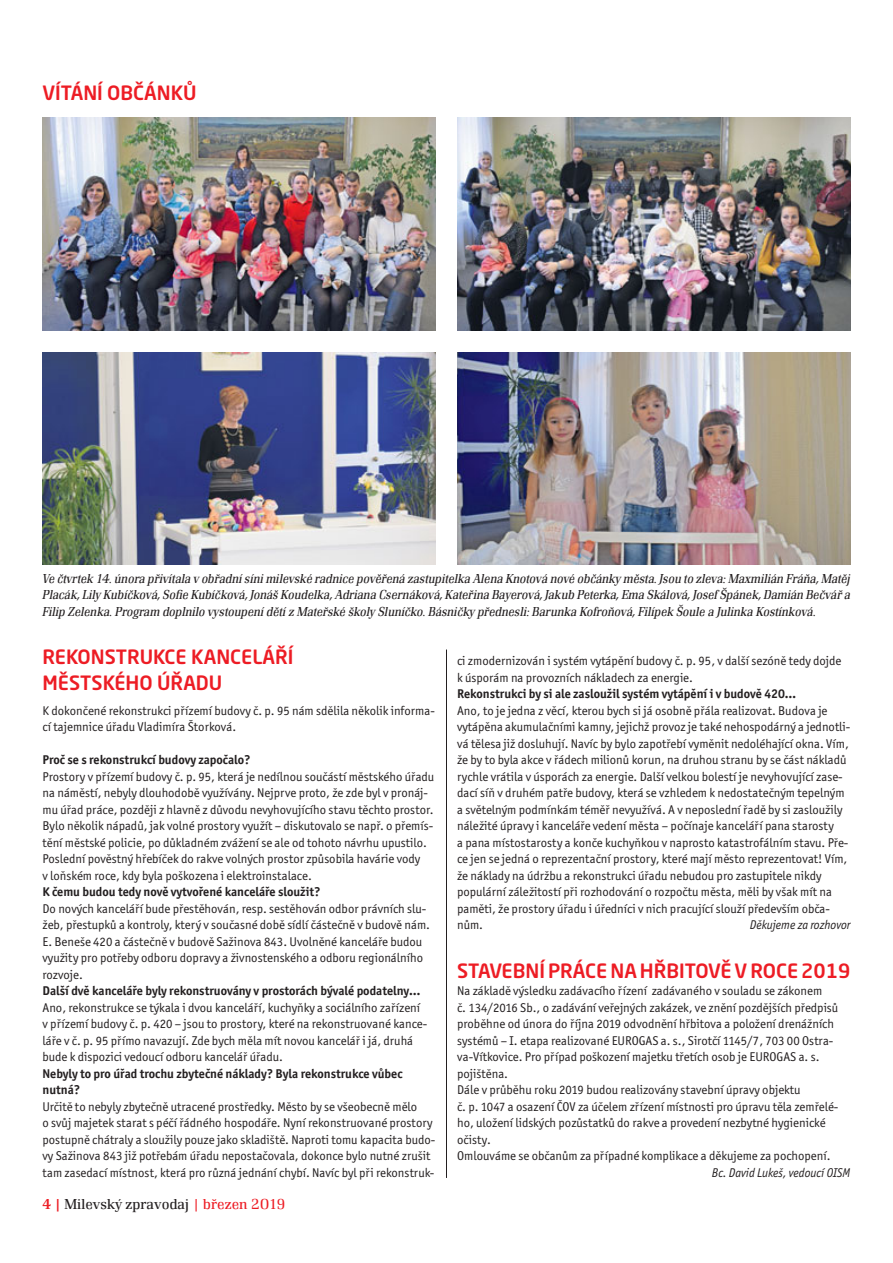
<style>
.page{position:relative;width:893px;height:1263px;background:#fff}
.page>*{position:absolute;margin:0;border:0;box-sizing:border-box;transform-origin:0 0}
.t1{font:500 19.5px/25.5px "Neo Sans Pro";color:#ed1c24}
.t2{font:300 15px "Renault TOT";color:#231f20}
.t3{font:italic 300 13.5px/16.5px "Renault TOT";color:#231f20;text-align:justify;scale:.9 1}
.t4{font:12.75px/16.5px "Officina Sans Itc TOT";color:#231f20}
.t5{font:700 12.75px/16.5px "Officina Sans Itc TOT";color:#231f20}
.t6{font:italic 12.75px "Officina Sans Itc TOT";color:#231f20;scale:.95 1}
.s1{font-weight:500;color:#ed1c24}
.s2{color:#ed1c24}
</style>
<div class="page">
<hr style="left:446px;top:649px;width:1px;height:529px;background:#231f20">
<img style="left:43px;top:118px;width:393px;height:212px">
<img style="left:457px;top:118px;width:393px;height:212px">
<img style="left:43px;top:352px;width:393px;height:213px">
<img style="left:457px;top:352px;width:393px;height:213px">
<h1 class="t1" style="left:43px;top:80px;width:155px">VÍTÁNÍ OBČÁNKŮ</h1>
<p class="t3" style="left:43px;top:571px;width:899px">Ve čtvrtek 14. února přivítala v obřadní síni milevské radnice pověřená zastupitelka Alena Knotová nové občánky města. Jsou to zleva: Maxmilián Fráňa, Matěj Placák, Lily Kubíčková, Sofie Kubíčková, Jonáš Koudelka, Adriana Csernáková, Kateřina Bayerová, Jakub Peterka, Ema Skálová, Josef Špánek, Damián Bečvář a Filip Zelenka. Program doplnilo vystoupení dětí z Mateřské školy Sluníčko. Básničky přednesli: Barunka Kofroňová, Filípek Šoule a Julinka Kostínková.</p>
<h1 class="t1" style="left:43px;top:645px;width:252px">REKONSTRUKCE KANCELÁŘÍ<br>MĚSTSKÉHO ÚŘADU</h1>
<p class="t4" style="left:43px;top:703px;width:394px">K dokončené rekonstrukci přízemí budovy č. p. 95 nám sdělila několik informa&shy;cí tajemnice úřadu Vladimíra Štorková.</p>
<p class="t5" style="left:43px;top:753px;width:210px">Proč se s rekonstrukcí budovy započalo?</p>
<p class="t4" style="left:43px;top:769px;width:393px">Prostory v přízemí budovy č. p. 95, která je nedílnou součástí městského úřadu na náměstí, nebyly dlouhodobě využívány. Nejprve proto, že zde byl v pronáj&shy;mu úřad práce, později z hlavně z důvodu nevyhovujícího stavu těchto prostor.<br>Bylo několik nápadů, jak volné prostory využít – diskutovalo se např. o přemís&shy;tění městské policie, po důkladném zvážení se ale od tohoto návrhu upustilo.<br>Poslední pověstný hřebíček do rakve volných prostor způsobila havárie vody<br>v loňském roce, kdy byla poškozena i elektroinstalace.</p>
<p class="t5" style="left:43px;top:885px;width:279px">K čemu budou tedy nově vytvořené kanceláře sloužit?</p>
<p class="t4" style="left:43px;top:901px;width:389px">Do nových kanceláří bude přestěhován, resp. sestěhován odbor právních slu&shy;žeb, přestupků a kontroly, který v současné době sídlí částečně v budově nám.<br>E. Beneše 420 a částečně v budově Sažinova 843. Uvolněné kanceláře budou využity pro potřeby odboru dopravy a živnostenského a odboru regionálního rozvoje.</p>
<p class="t5" style="left:43px;top:984px;width:379px">Další dvě kanceláře byly rekonstruovány v prostorách bývalé podatelny…</p>
<p class="t4" style="left:43px;top:1000px;width:386px">Ano, rekonstrukce se týkala i dvou kanceláří, kuchyňky a sociálního zařízení v přízemí budovy č. p. 420 – jsou to prostory, které na rekonstruované kance&shy;láře v č. p. 95 přímo navazují. Zde bych měla mít novou kancelář i já, druhá bude k dispozici vedoucí odboru kancelář úřadu.</p>
<p class="t5" style="left:43px;top:1066px;width:362px">Nebyly to pro úřad trochu zbytečné náklady? Byla rekonstrukce vůbec nutná?</p>
<p class="t4" style="left:43px;top:1099px;width:394px">Určitě to nebyly zbytečně utracené prostředky. Město by se všeobecně mělo<br>o svůj majetek starat s péčí řádného hospodáře. Nyní rekonstruované prostory postupně chátraly a sloužily pouze jako skladiště. Naproti tomu kapacita budo&shy;vy Sažinova 843 již potřebám úřadu nepostačovala, dokonce bylo nutné zrušit tam zasedací místnost, která pro různá jednání chybí. Navíc byl při rekonstruk-</p>
<p class="t4" style="left:457px;top:654px;width:386px">ci zmodernizován i systém vytápění budovy č. p. 95, v další sezóně tedy dojde k úsporám na provozních nákladech za energie.</p>
<p class="t5" style="left:457px;top:687px;width:341px">Rekonstrukci by si ale zasloužil systém vytápění i v budově 420…</p>
<p class="t4" style="left:457px;top:703px;width:395px">Ano, to je jedna z věcí, kterou bych si já osobně přála realizovat. Budova je vytápěna akumulačními kamny, jejichž provoz je také nehospodárný a jednotli&shy;vá tělesa již dosluhují. Navíc by bylo zapotřebí vyměnit nedoléhající okna. Vím, že by to byla akce v řádech milionů korun, na druhou stranu by se část nákladů rychle vrátila v úsporách za energie. Další velkou bolestí je nevyhovující zase&shy;dací síň v druhém patře budovy, která se vzhledem k nedostatečným tepelným a světelným podmínkám téměř nevyužívá. A v neposlední řadě by si zasloužily náležité úpravy i kanceláře vedení města – počínaje kanceláří pana starosty<br>a pana místostarosty a konče kuchyňkou v naprosto katastrofálním stavu. Pře&shy;ce jen se jedná o reprezentační prostory, které mají město reprezentovat! Vím, že náklady na údržbu a rekonstrukci úřadu nebudou pro zastupitele nikdy populární záležitostí při rozhodování o rozpočtu města, měli by však mít na paměti, že prostory úřadu i úředníci v nich pracující slouží především obča&shy;nům.</p>
<p class="t6" style="left:750px;top:920px;width:107px">Děkujeme za rozhovor</p>
<h1 class="t1" style="left:457px;top:958px;width:395px">STAVEBNÍ PRÁCE NA HŘBITOVĚ V ROCE 2019</h1>
<p class="t4" style="left:457px;top:984px;width:383px">Na základě výsledku zadávacího řízení zadávaného v souladu se zákonem<br>č. 134/2016 Sb., o zadávání veřejných zakázek, ve znění pozdějších předpisů proběhne od února do října 2019 odvodnění hřbitova a položení drenážních systémů – I. etapa realizované EUROGAS a. s., Sirotčí 1145/7, 703 00 Ostra&shy;va-Vítkovice. Pro případ poškození majetku třetích osob je EUROGAS a. s. pojištěna.<br>Dále v průběhu roku 2019 budou realizovány stavební úpravy objektu<br>č. p. 1047 a osazení ČOV za účelem zřízení místnosti pro úpravu těla zemřelé&shy;ho, uložení lidských pozůstatků do rakve a provedení nezbytné hygienické očisty.<br>Omlouváme se občanům za případné komplikace a děkujeme za pochopení.</p>
<p class="t6" style="left:712px;top:1167px;width:147px">Bc. David Lukeš, vedoucí OISM</p>
<p class="t2" style="left:43px;top:1199px;width:245px"><span class="s1">4 |</span> Milevský zpravodaj <span class="s2">| březen 2019</span></p>
</div>
